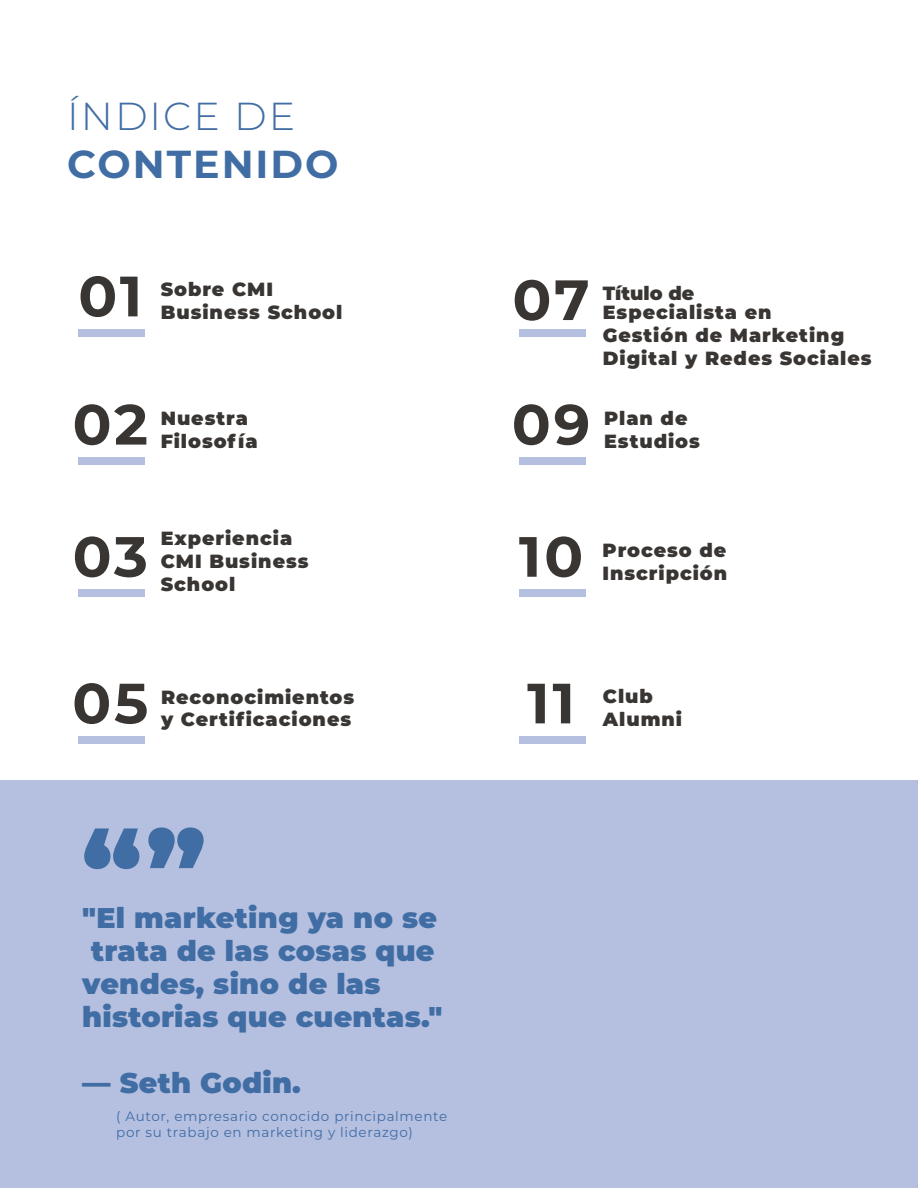
<style>
.page{position:relative;width:918px;height:1188px;background:#fff}
.page>*{position:absolute;margin:0;border:0;box-sizing:border-box;transform-origin:0 0}
.t1{font:900 99.6px "Montserrat";color:#406da3}
.t2{font:700 56.85px "Montserrat";color:#393533}
.t3{font:700 56.7px "Montserrat";letter-spacing:.05em;color:#393533}
.t4{font:700 39px "Montserrat";letter-spacing:.05em;color:#406da3}
.t5{font:300 39px "Montserrat";letter-spacing:.05em;color:#406da3}
.t6{font:900 28.5px "Montserrat";letter-spacing:.01em;color:#406da3}
.t7{font:900 19.05px/23px "Montserrat";letter-spacing:.05em;color:#393533}
.t8{font:13.5px/16.2px "Montserrat";letter-spacing:.05em;color:#406da5}
</style>
<div class="page">
<div style="left:0;top:781px;width:918px;height:407px;background:#b5bfe0"></div>
<div style="left:79px;top:329px;width:66px;height:8px;background:#b5bfe0"></div>
<div style="left:79px;top:457px;width:66px;height:8px;background:#b5bfe0"></div>
<div style="left:79px;top:589px;width:66px;height:8px;background:#b5bfe0"></div>
<div style="left:519px;top:589px;width:67px;height:8px;background:#b5bfe0"></div>
<div style="left:519px;top:329px;width:67px;height:7px;background:#b5bfe0"></div>
<div style="left:79px;top:736px;width:66px;height:8px;background:#b5bfe0"></div>
<div style="left:519px;top:736px;width:67px;height:8px;background:#b5bfe0"></div>
<div style="left:519px;top:457px;width:67px;height:8px;background:#b5bfe0"></div>
<h3 class="t5" style="left:67px;top:96px;width:229px">ÍNDICE DE</h3>
<h3 class="t4" style="left:67px;top:142px;width:273px">CONTENIDO</h3>
<h2 class="t2" style="left:78px;top:264px;width:66px">01</h2>
<p class="t7" style="left:161px;top:278px;width:183px">Sobre CMI<br>Business School</p>
<h3 class="t3" style="left:73px;top:392px;width:77px">02</h3>
<p class="t7" style="left:161px;top:406px;width:98px">Nuestra<br>Filosofía</p>
<h3 class="t3" style="left:512px;top:267px;width:79px">07</h3>
<p class="t7" style="left:603px;top:283px;width:170px;line-height:19px">Título de<br>Especialista en</p>
<p class="t7" style="left:603px;top:324px;width:270px">Gestión de Marketing<br>Digital y Redes Sociales</p>
<h3 class="t3" style="left:512px;top:392px;width:80px">09</h3>
<p class="t7" style="left:604px;top:406px;width:97px">Plan de<br>Estudios</p>
<h3 class="t3" style="left:73px;top:524px;width:77px">03</h3>
<p class="t7" style="left:161px;top:527px;width:149px">Experiencia<br>CMI Business<br>School</p>
<h3 class="t3" style="left:519px;top:524px;width:66px">10</h3>
<p class="t7" style="left:603px;top:539px;width:126px">Proceso de<br>Inscripción</p>
<h3 class="t3" style="left:72px;top:671px;width:77px">05</h3>
<p class="t7" style="left:161px;top:685px;width:195px">Reconocimientos y Certificaciones</p>
<h3 class="t3" style="left:527px;top:671px;width:49px">11</h3>
<p class="t7" style="left:603px;top:685px;width:51px">Club</p>
<p class="t7" style="left:603px;top:708px;width:81px">Alumni</p>
<h1 class="t1" style="left:82px;top:811px;width:125px">“”</h1>
<h3 class="t6" style="left:82px;top:902px;width:356px">"El marketing ya no se</h3>
<h3 class="t6" style="left:91px;top:935px;width:345px">trata de las cosas que</h3>
<h3 class="t6" style="left:82px;top:968px;width:300px">vendes, sino de las</h3>
<h3 class="t6" style="left:82px;top:1001px;width:362px">historias que cuentas."</h3>
<h3 class="t6" style="left:82px;top:1067px;width:220px">— Seth Godin.</h3>
<p class="t8" style="left:116px;top:1109px;width:333px">( Autor, empresario conocido principalmente por su trabajo en marketing y liderazgo)</p>
</div>
